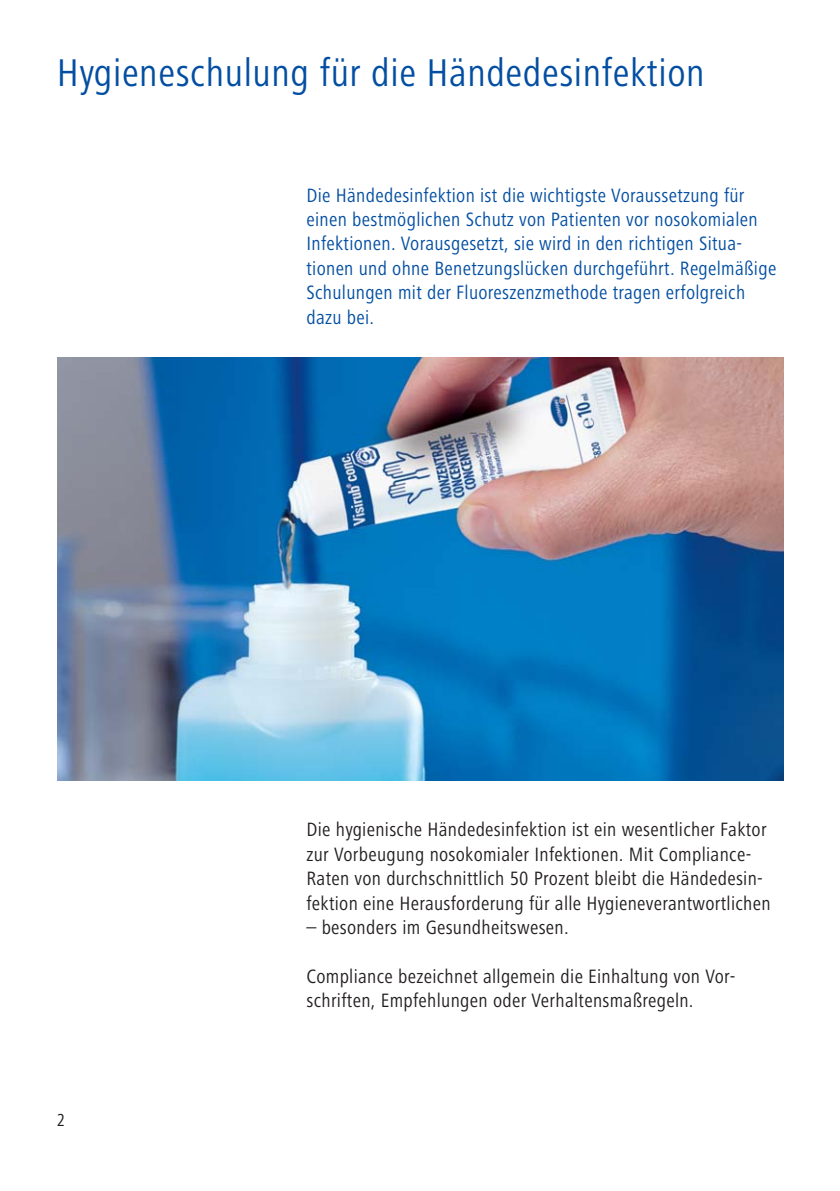
<style>
.page{position:relative;width:840px;height:1191px;background:#fff}
.page>*{position:absolute;margin:0;border:0;box-sizing:border-box;transform-origin:0 0}
.t1{font:40px "Hartmann";letter-spacing:.015em;color:#034ea2}
.t2{font:20px/24.4px "Hartmann";letter-spacing:.015em;color:#231f20}
.t3{font:20px/24.4px "Hartmann";letter-spacing:.015em;color:#034ea2}
.t4{font:18px "Hartmann";color:#231f20}
</style>
<div class="page">
<img style="left:58px;top:357px;width:724px;height:423px">
<h1 class="t1" style="left:57px;top:57px;width:649px">Hygieneschulung für die Händedesinfektion</h1>
<p class="t3" style="left:306px;top:184px;width:471px">Die Händedesinfektion ist die wichtigste Voraussetzung für einen bestmöglichen Schutz von Patienten vor nosokomialen Infektionen. Vorausgesetzt, sie wird in den richtigen Situa&shy;tionen und ohne Benetzungslücken durchgeführt. Regelmäßige Schulungen mit der Fluoreszenzmethode tragen erfolgreich dazu bei.</p>
<p class="t4" style="left:57px;top:1113px;width:10px">2</p>
<p class="t2" style="left:306px;top:819px;width:465px">Die hygienische Händedesinfektion ist ein wesentlicher Faktor zur Vorbeugung nosokomialer Infektionen. Mit Compliance-Raten von durchschnittlich 50 Prozent bleibt die Händedesin&shy;fektion eine Herausforderung für alle Hygieneverantwortlichen</p>
<p class="t2" style="left:306px;top:917px;width:263px">– besonders im Gesundheitswesen.</p>
<p class="t2" style="left:306px;top:965px;width:430px">Compliance bezeichnet allgemein die Einhaltung von Vor&shy;schriften, Empfehlungen oder Verhaltensmaßregeln.</p>
</div>
